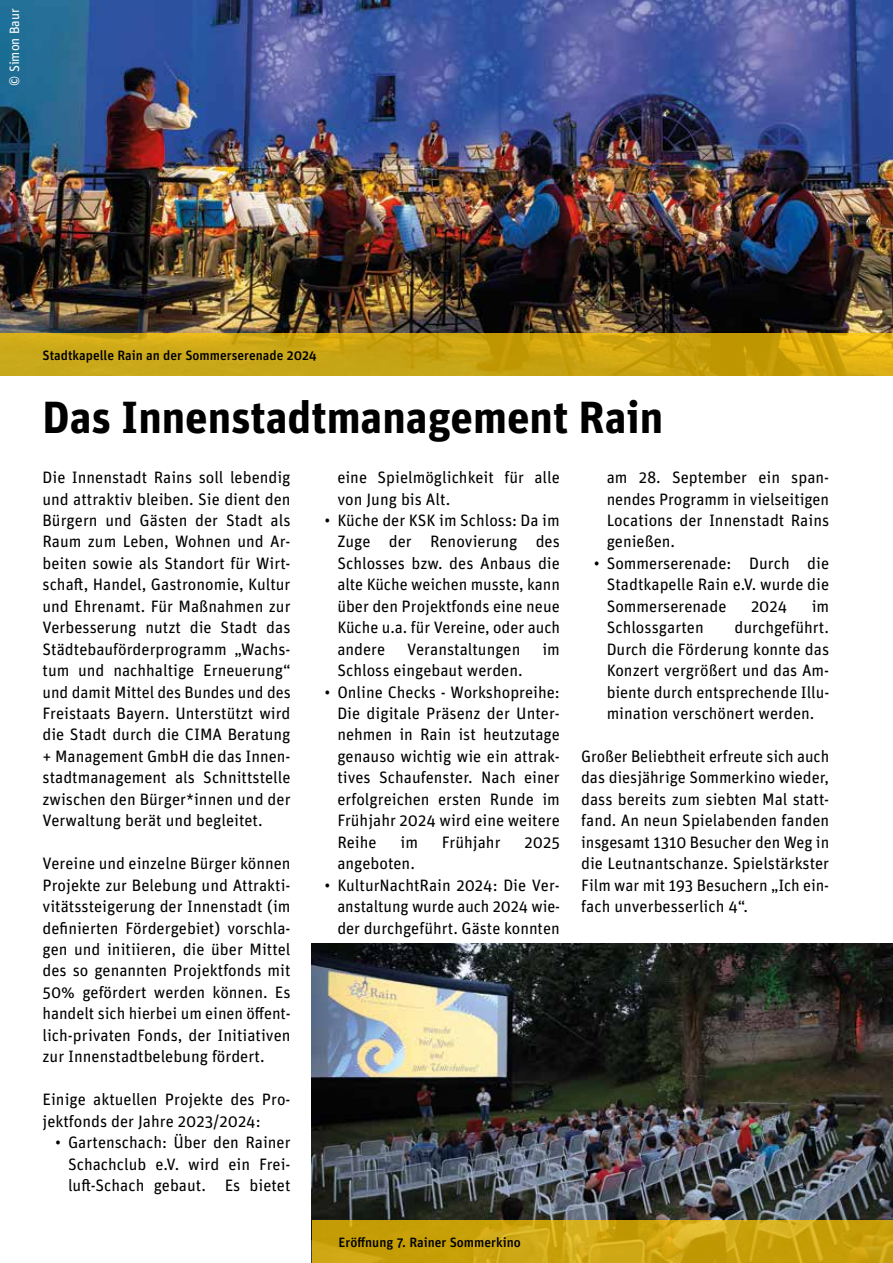
<style>
.page{position:relative;width:893px;height:1263px;background:#fff}
.page>*{position:absolute;margin:0;border:0;box-sizing:border-box;transform-origin:0 0}
.t1{font:700 45px "Unit Pro";color:#000}
.t2{font:16.5px/21.5px "Unit Pro";color:#000;text-align:justify}
.t3{font:500 13.5px "Unit Pro";color:#000}
.t4{font:13.5px "Unit Pro";color:#fff}
</style>
<div class="page">
<img style="left:0;top:0;width:893px;height:334px">
<img style="left:312px;top:944px;width:581px;height:276px">
<svg style="left:0;top:334px;width:893px;height:42px;background:#cca511"></svg>
<svg style="left:312px;top:1220px;width:581px;height:43px;background:#cba40f"></svg>
<p class="t4" style="left:5px;top:86px;width:79px;rotate:-90deg">© Simon Baur</p>
<p class="t3" style="left:43px;top:346px;width:276px">Stadtkapelle Rain an der Sommerserenade 2024</p>
<h1 class="t1" style="left:43px;top:384px;width:622px">Das Innenstadtmanagement Rain</h1>
<p class="t2" style="left:43px;top:466px;width:250px">Die Innenstadt Rains soll lebendig und attraktiv bleiben. Sie dient den Bürgern und Gästen der Stadt als Raum zum Leben, Wohnen und Ar&shy;beiten sowie als Standort für Wirt&shy;schaft, Handel, Gastronomie, Kultur und Ehrenamt. Für Maßnahmen zur Verbesserung nutzt die Stadt das Städtebauförderprogramm „Wachs&shy;tum und nachhaltige Erneuerung“ und damit Mittel des Bundes und des Freistaats Bayern. Unterstützt wird die Stadt durch die CIMA Beratung + Management GmbH die das Innen&shy;stadtmanagement als Schnittstelle zwischen den Bürger*innen und der Verwaltung berät und begleitet.</p>
<p class="t2" style="left:43px;top:852px;width:250px">Vereine und einzelne Bürger können Projekte zur Belebung und Attrakti&shy;vitätssteigerung der Innenstadt (im definierten Fördergebiet) vorschla&shy;gen und initiieren, die über Mittel des so genannten Projektfonds mit 50% gefördert werden können. Es handelt sich hierbei um einen öffent&shy;lich-privaten Fonds, der Initiativen zur Innenstadtbelebung fördert.</p>
<p class="t2" style="left:43px;top:1088px;width:250px">Einige aktuellen Projekte des Pro&shy;jektfonds der Jahre 2023/2024:</p>
<p class="t2" style="left:68px;top:1131px;width:224px;text-indent:-13px">• Gartenschach: Über den Rainer Schachclub e.V. wird ein Frei&shy;luft-Schach gebaut. Es bietet</p>
<p class="t2" style="left:337px;top:466px;width:224px">eine Spielmöglichkeit für alle von Jung bis Alt.</p>
<p class="t2" style="left:337px;top:509px;width:224px;text-indent:-13px">• Küche der KSK im Schloss: Da im Zuge der Renovierung des Schlosses bzw. des Anbaus die alte Küche weichen musste, kann über den Projektfonds eine neue Küche u.a. für Vereine, oder auch andere</p>
<p class="t2" style="left:607px;top:466px;width:224px">am 28. September ein span&shy;nendes Programm in vielseitigen Locations der Innenstadt Rains genießen.</p>
<p class="t2" style="left:607px;top:552px;width:224px;text-indent:-13px">• Sommerserenade: Durch die Stadtkapelle Rain e.V. wurde die Sommerserenade</p>
<p class="t2" style="left:751px;top:594px;width:38px">2024</p>
<p class="t2" style="left:812px;top:594px;width:19px">im</p>
<p class="t2" style="left:607px;top:616px;width:224px;text-indent:128px">durchgeführt.<br>Durch die Förderung konnte das Konzert vergrößert und das Am&shy;biente durch entsprechende Illu&shy;mination verschönert werden.</p>
<p class="t2" style="left:581px;top:745px;width:250px">Großer Beliebtheit erfreute sich auch das diesjährige Sommerkino wieder, dass bereits zum siebten Mal statt&shy;fand. An neun Spielabenden fanden insgesamt 1310 Besucher den Weg in die Leutnantschanze. Spielstärkster Film war mit 193 Besuchern „Ich ein&shy;fach unverbesserlich 4“.</p>
<p class="t2" style="left:607px;top:616px;width:99px">Schlossgarten</p>
<p class="t2" style="left:407px;top:637px;width:115px">Veranstaltungen</p>
<p class="t2" style="left:542px;top:637px;width:19px">im</p>
<p class="t2" style="left:337px;top:659px;width:187px">Schloss eingebaut werden.</p>
<p class="t2" style="left:337px;top:680px;width:224px;text-indent:-13px">• Online Checks - Workshopreihe:<br>Die digitale Präsenz der Unter&shy;nehmen in Rain ist heutzutage genauso wichtig wie ein attrak&shy;tives Schaufenster. Nach einer erfolgreichen ersten Runde im Frühjahr 2024 wird eine weitere Reihe</p>
<p class="t2" style="left:400px;top:830px;width:19px">im</p>
<p class="t2" style="left:442px;top:830px;width:60px">Frühjahr</p>
<p class="t2" style="left:524px;top:830px;width:37px">2025</p>
<p class="t2" style="left:337px;top:852px;width:79px">angeboten.</p>
<p class="t2" style="left:337px;top:873px;width:224px;text-indent:-13px">• KulturNachtRain 2024: Die Ver&shy;anstaltung wurde auch 2024 wie&shy;der durchgeführt. Gäste konnten</p>
<p class="t3" style="left:339px;top:1232px;width:184px">Eröffnung 7. Rainer Sommerkino</p>
</div>
